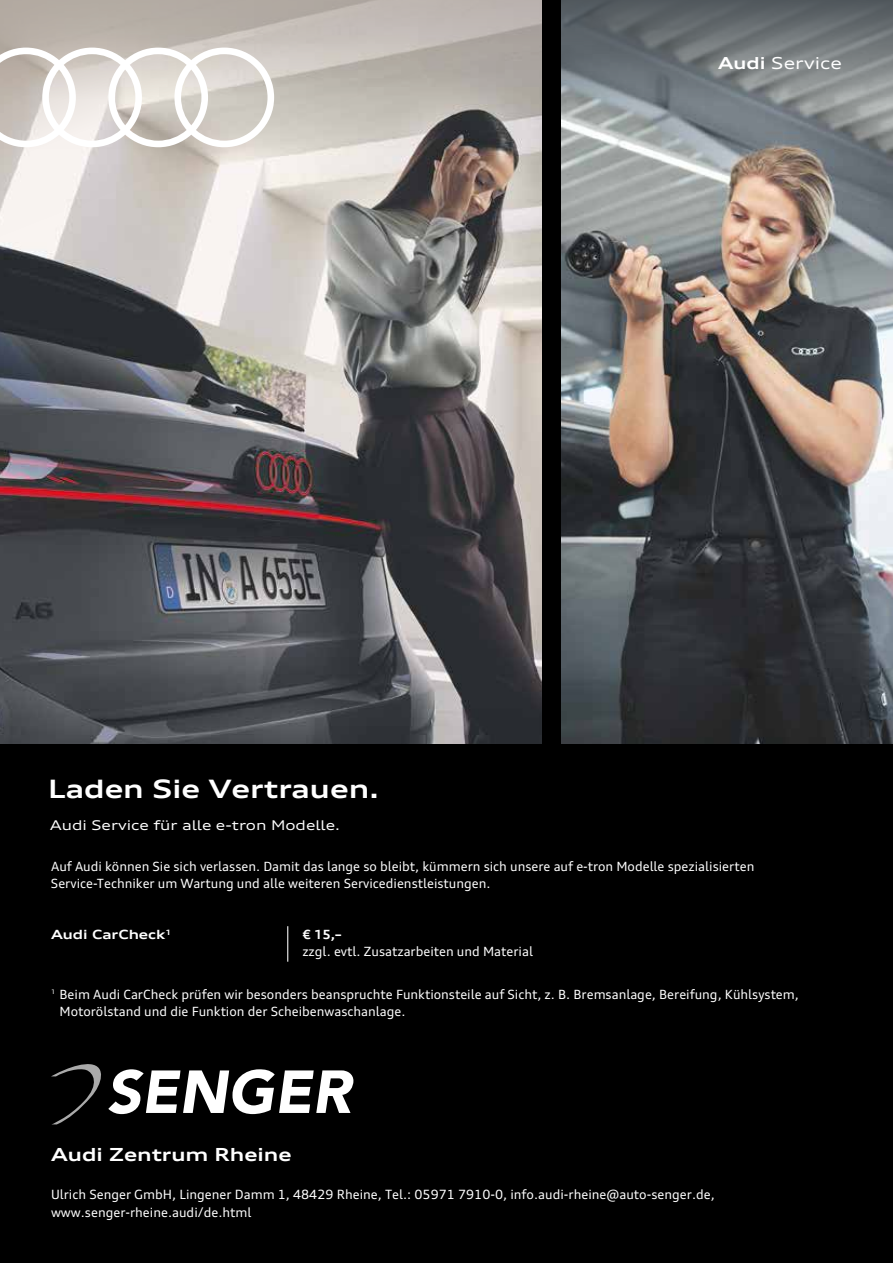
<style>
.page{position:relative;width:893px;height:1263px;background:#fff}
.page>*{position:absolute;margin:0;border:0;box-sizing:border-box;transform-origin:0 0}
.t1{font:700 expanded 25.5px "Audi Type";color:#fff}
.t2{font:700 expanded 18px "Audi Type";color:#fff}
.t3{font:expanded 16.5px "Audi Type";color:#fff}
.t4{font:expanded 13.5px "Audi Type";color:#fff}
.t5{font:12.75px/17.2px "Audi Type";color:#fff}
.t6{font:700 expanded 12.75px "Audi Type";color:#fff}
.t7{font:700 12.75px "Audi Type";color:#fff}
.s1{font-weight:700}
</style>
<div class="page">
<div style="left:0;top:1px;width:893px;height:1262px;background:#000"></div>
<img style="left:0;top:271px;width:541px;height:472px">
<svg style="left:0;top:148px;width:541px;height:123px"></svg>
<svg style="left:0;top:0;width:541px;height:148px"></svg>
<img style="left:561px;top:134px;width:332px;height:609px">
<svg style="left:561px;top:0;width:332px;height:134px"></svg>
<hr style="left:287px;top:927px;width:1px;height:34px;background:#fff">
<svg style="left:51px;top:1064px;width:302px;height:60px"></svg>
<svg style="left:0;top:48px;width:274px;height:99px"></svg>
<p class="t3" style="left:718px;top:52px;width:125px"><span class="s1">Audi</span> Service</p>
<h1 class="t1" style="left:48px;top:773px;width:333px">Laden Sie Vertrauen.</h1>
<p class="t4" style="left:50px;top:816px;width:291px">Audi Service für alle e-tron Modelle.</p>
<p class="t5" style="left:51px;top:857px;width:705px">Auf Audi können Sie sich verlassen. Damit das lange so bleibt, kümmern sich unsere auf e-tron Modelle spezialisierten<br>Service-Techniker um Wartung und alle weiteren Servicedienstleistungen.</p>
<p class="t6" style="left:51px;top:927px;width:122px">Audi CarCheck<sup>1</sup></p>
<p class="t7" style="left:302px;top:927px;width:41px">€ 15,–</p>
<p class="t5" style="left:302px;top:943px;width:232px">zzgl. evtl. Zusatzarbeiten und Material</p>
<p class="t5" style="left:59px;top:986px;width:741px;text-indent:-8px"><sup>1</sup> Beim Audi CarCheck prüfen wir besonders beanspruchte Funktionsteile auf Sicht, z. B. Bremsanlage, Bereifung, Kühlsystem,<br>Motorölstand und die Funktion der Scheibenwaschanlage.</p>
<h2 class="t2" style="left:51px;top:1142px;width:242px">Audi Zentrum Rheine</h2>
<p class="t5" style="left:51px;top:1186px;width:665px">Ulrich Senger GmbH, Lingener Damm 1, 48429 Rheine, Tel.: 05971 7910-0, info.audi-rheine@auto-senger.de, www.senger-rheine.audi/de.html</p>
</div>
